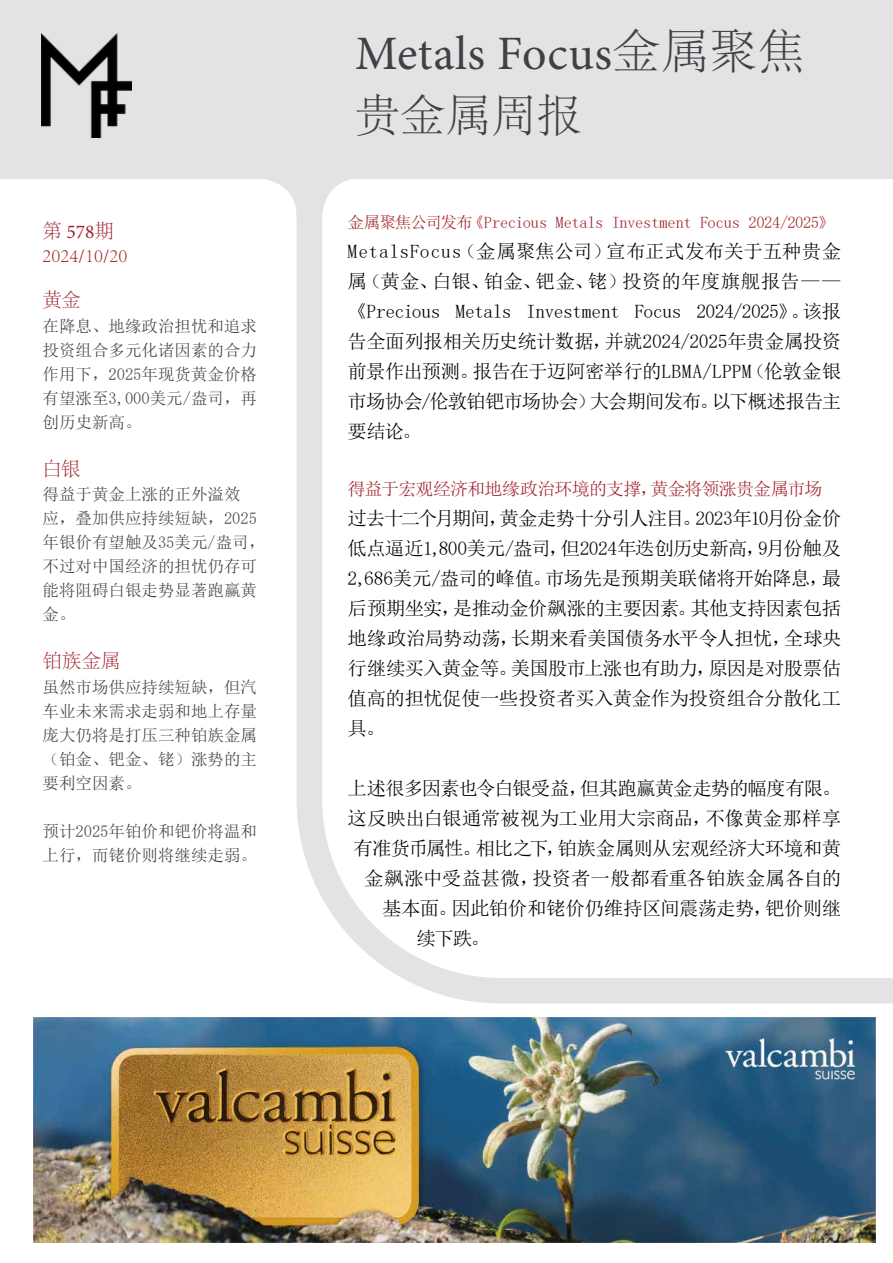
<style>
.page{position:relative;width:893px;height:1263px;background:#fff}
.page>*{position:absolute;margin:0;border:0;box-sizing:border-box;transform-origin:0 0}
.t1{font:48px "Minion Pro";letter-spacing:.01em;color:#433f47}
.t2{font:300 45px "Adobe Song Std";letter-spacing:.01em;color:#433f47}
.t3{font:300 19.5px "Adobe Song Std";color:#a1242d}
.t4{font:19.5px "Minion Pro";color:#a1242d}
.t5{font:19.05px/30px "Sim Sun";letter-spacing:-.03em;color:#000;text-align:justify}
.t6{font:19.05px "Sim Sun";letter-spacing:-.05em;color:#000}
.t7{font:19.05px "Sim Sun";letter-spacing:-.005em;color:#000}
.t8{font:19.05px "Sim Sun";letter-spacing:.005em;color:#000}
.t9{font:17.7px "Sim Sun";letter-spacing:-.045em;color:#a1242d}
.t10{font:16.5px/24px "Sim Sun";color:#433f47;text-align:justify}
.t11{font:16.2px "Sim Sun";letter-spacing:-.02em;color:#a1242d}
.s1{font-family:"Adobe Song Std";font-weight:300}
</style>
<div class="page">
<svg style="left:297px;top:218px;width:596px;height:785px"></svg>
<img style="left:33px;top:1017px;width:842px;height:226px">
<div style="left:0;top:0;width:893px;height:179px;background:#e3e3e3"></div>
<img style="left:41px;top:34px;width:90px;height:103px">
<svg style="left:257px;top:137px;width:104px;height:81px"></svg>
<p class="t4" style="left:43px;top:219px;width:73px"><span class="s1">第</span> 578<span class="s1">期</span></p>
<p class="t3" style="left:43px;top:244px;width:87px">2024/10/20</p>
<p class="t3" style="left:43px;top:289px;width:40px">黄金</p>
<p class="t10" style="left:43px;top:314px;width:216px">在降息、地缘政治担忧和追求投资组合多元化诸因素的合力作用下，2025年现货黄金价格有望涨至3,000美元/盎司，再创历史新高。</p>
<p class="t3" style="left:43px;top:458px;width:40px">白银</p>
<p class="t10" style="left:43px;top:482px;width:224px;text-align:left">得益于黄金上涨的正外溢效<br>应，叠加供应持续短缺，2025年银价有望触及35美元/盎司，不过对中国经济的担忧仍存可能将阻碍白银走势显著跑赢黄金。</p>
<p class="t3" style="left:43px;top:651px;width:79px">铂族金属</p>
<p class="t10" style="left:43px;top:675px;width:216px">虽然市场供应持续短缺，但汽车业未来需求走弱和地上存量庞大仍将是打压三种铂族金属（铂金、钯金、铑）涨势的主要利空因素。</p>
<p class="t10" style="left:43px;top:819px;width:216px">预计2025年铂价和钯价将温和上行，而铑价则将继续走弱。</p>
<h1 class="t1" style="left:355px;top:21px;width:452px">Metals Focus<span class="s1">金属聚焦</span></h1>
<h2 class="t2" style="left:355px;top:91px;width:228px">贵金属周报</h2>
<p class="t11" style="left:348px;top:214px;width:488px">金属聚焦公司发布《Precious Metals Investment Focus 2024/2025》</p>
<p class="t5" style="left:348px;top:236px;width:495px">MetalsFocus（金属聚焦公司）宣布正式发布关于五种贵金属（黄金、白银、铂金、钯金、铑）投资的年度旗舰报告——《Precious Metals Investment Focus 2024/2025》。该报告全面列报相关历史统计数据，并就2024/2025年贵金属投资前景作出预测。报告在于迈阿密举行的LBMA/LPPM（伦敦金银市场协会/伦敦铂钯市场协会）大会期间发布。以下概述报告主要结论。</p>
<p class="t9" style="left:348px;top:479px;width:476px">得益于宏观经济和地缘政治环境的支撑，黄金将领涨贵金属市场</p>
<p class="t5" style="left:348px;top:503px;width:495px">过去十二个月期间，黄金走势十分引人注目。2023年10月份金价低点逼近1,800美元/盎司，但2024年迭创历史新高，9月份触及2,686美元/盎司的峰值。市场先是预期美联储将开始降息，最后预期坐实，是推动金价飙涨的主要因素。其他支持因素包括地缘政治局势动荡，长期来看美国债务水平令人担忧，全球央行继续买入黄金等。美国股市上涨也有助力，原因是对股票估值高的担忧促使一些投资者买入黄金作为投资组合分散化工具。</p>
<p class="t6" style="left:348px;top:778px;width:495px">上述很多因素也令白银受益，但其跑赢黄金走势的幅度有限。</p>
<p class="t7" style="left:348px;top:808px;width:495px">这反映出白银通常被视为工业用大宗商品，不像黄金那样享</p>
<p class="t5" style="left:354px;top:833px;width:489px">有准货币属性。相比之下，铂族金属则从宏观经济大环境和黄</p>
<p class="t8" style="left:364px;top:868px;width:479px">金飙涨中受益甚微，投资者一般都看重各铂族金属各自的</p>
<p class="t5" style="left:382px;top:893px;width:461px">基本面。因此铂价和铑价仍维持区间震荡走势，钯价则继</p>
<p class="t5" style="left:417px;top:923px;width:75px">续下跌。</p>
</div>
